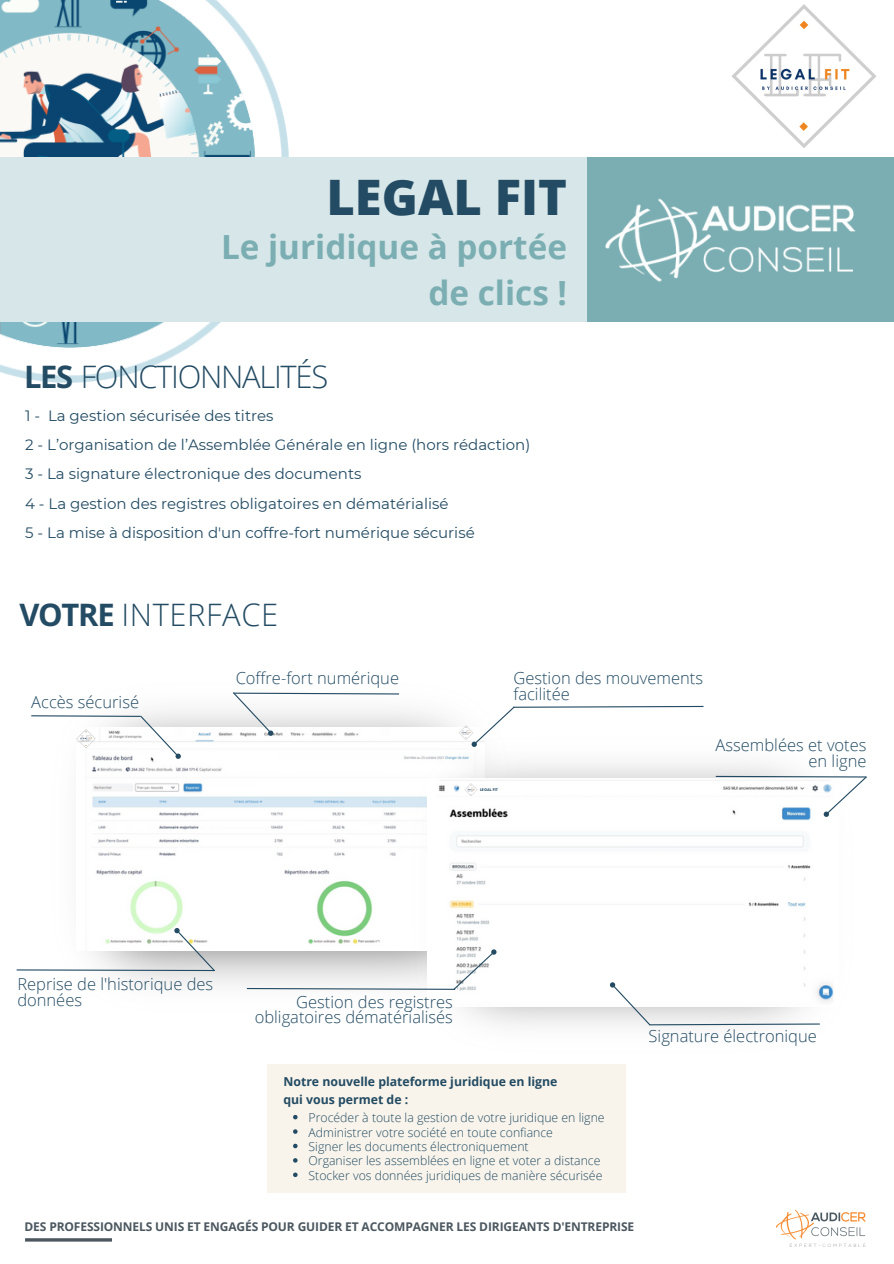
<style>
.page{position:relative;width:894px;height:1264px;background:#fff}
.page>*{position:absolute;margin:0;border:0;box-sizing:border-box;transform-origin:0 0}
.t1{font:800 48.9px "Open Sans";color:#234b63}
.t2{font:700 33.3px/46.2px "Open Sans";color:#7baeb2;text-align:right}
.t3{font:300 30.9px "Open Sans";letter-spacing:-.04em;color:#234b63}
.t4{font:300 30.9px "Open Sans";letter-spacing:.02em;color:#234b63}
.t5{font:300 16.5px/15.8px "Open Sans";color:#234b63}
.t6{font:15px "Montserrat";color:#234b63}
.t7{font:300 12.3px "Open Sans";color:#234b63}
.t8{font:700 12.3px "Open Sans";color:#234b63}
.t9{font:700 12px "Open Sans";letter-spacing:-.01em;color:#4b575f}
.t10{font:700 3.9px "Glacial Indifference";color:#234b63}
.s1{font-weight:700}
</style>
<div class="page">
<img style="left:0;top:0;width:289px;height:383px">
<div style="left:0;top:157px;width:598px;height:165px;background:#d7e6e8"></div>
<div style="left:587px;top:157px;width:306px;height:165px;background:#7baeb2"></div>
<img style="left:605px;top:198px;width:251px;height:84px">
<img style="left:776px;top:1210px;width:89px;height:36px">
<hr style="left:25px;top:1238px;width:87px;height:3px;background:#4b575f">
<img style="left:732px;top:4px;width:144px;height:144px">
<img style="left:85px;top:731px;width:326px;height:214px">
<img style="left:457px;top:724px;width:14px;height:11px">
<svg style="left:31px;top:714px;width:150px;height:45px"></svg>
<svg style="left:471px;top:705px;width:233px;height:30px"></svg>
<img style="left:411px;top:735px;width:382px;height:291px">
<img style="left:427px;top:778px;width:407px;height:228px">
<div style="left:461px;top:782px;width:60px;height:13px;background:#fff"></div>
<img style="left:463px;top:783px;width:15px;height:14px">
<svg style="left:246px;top:949px;width:250px;height:42px"></svg>
<svg style="left:232px;top:692px;width:168px;height:43px"></svg>
<svg style="left:16px;top:928px;width:200px;height:44px"></svg>
<svg style="left:609px;top:982px;width:211px;height:44px"></svg>
<svg style="left:714px;top:775px;width:153px;height:42px"></svg>
<div style="left:267px;top:1064px;width:358px;height:129px;background:#f8f4eb"></div>
<svg style="left:293px;top:1114px;width:4px;height:5px"></svg>
<svg style="left:293px;top:1129px;width:4px;height:4px"></svg>
<svg style="left:293px;top:1143px;width:4px;height:5px"></svg>
<svg style="left:293px;top:1158px;width:4px;height:4px"></svg>
<svg style="left:293px;top:1172px;width:4px;height:5px"></svg>
<h5 class="t1" style="left:326px;top:162px;width:242px">LEGAL FIT</h5>
<p class="t2" style="left:221px;top:223px;width:347px">Le juridique à portée de clics !</p>
<h5 class="t3" style="left:24px;top:355px;width:305px"><span class="s1">LES</span> FONCTIONNALITÉS</h5>
<h5 class="t6" style="left:25px;top:406px;width:250px">1 - La gestion sécurisée des titres</h5>
<p class="t6" style="left:25px;top:435px;width:506px">2 - L’organisation de l’Assemblée Générale en ligne (hors rédaction)</p>
<p class="t6" style="left:25px;top:465px;width:338px">3 - La signature électronique des documents</p>
<p class="t6" style="left:25px;top:494px;width:425px">4 - La gestion des registres obligatoires en dématérialisé</p>
<p class="t6" style="left:25px;top:523px;width:451px">5 - La mise à disposition d'un coffre-fort numérique sécurisé</p>
<h5 class="t4" style="left:19px;top:593px;width:260px"><span class="s1">VOTRE</span> INTERFACE</h5>
<h5 class="t5" style="left:31px;top:693px;width:109px">Accès sécurisé</h5>
<h5 class="t5" style="left:236px;top:670px;width:165px">Coffre-fort numérique</h5>
<h2 class="t10" style="left:480px;top:787px;width:19px">LEGAL FIT</h2>
<h5 class="t5" style="left:513px;top:670px;width:191px">Gestion des mouvements facilitée</h5>
<p class="t5" style="left:715px;top:736px;width:152px">Assemblées et votes</p>
<p class="t5" style="left:808px;top:752px;width:59px">en ligne</p>
<h5 class="t5" style="left:17px;top:976px;width:197px">Reprise de l'historique des données</h5>
<h3 class="t5" style="left:255px;top:993px;width:200px;text-align:right">Gestion des registres obligatoires dématérialisés</h3>
<p class="t5" style="left:648px;top:1027px;width:170px">Signature électronique</p>
<p class="t8" style="left:283px;top:1073px;width:275px">Notre nouvelle plateforme juridique en ligne</p>
<p class="t8" style="left:283px;top:1090px;width:126px">qui vous permet de :</p>
<p class="t7" style="left:308px;top:1108px;width:297px">Procéder à toute la gestion de votre juridique en ligne</p>
<p class="t7" style="left:308px;top:1123px;width:246px">Administrer votre société en toute confiance</p>
<p class="t7" style="left:308px;top:1137px;width:221px">Signer les documents électroniquement</p>
<p class="t7" style="left:308px;top:1152px;width:293px">Organiser les assemblées en ligne et voter a distance</p>
<p class="t7" style="left:308px;top:1166px;width:295px">Stocker vos données juridiques de manière sécurisée</p>
<h6 class="t9" style="left:25px;top:1217px;width:611px">DES PROFESSIONNELS UNIS ET ENGAGÉS POUR GUIDER ET ACCOMPAGNER LES DIRIGEANTS D'ENTREPRISE</h6>
</div>
